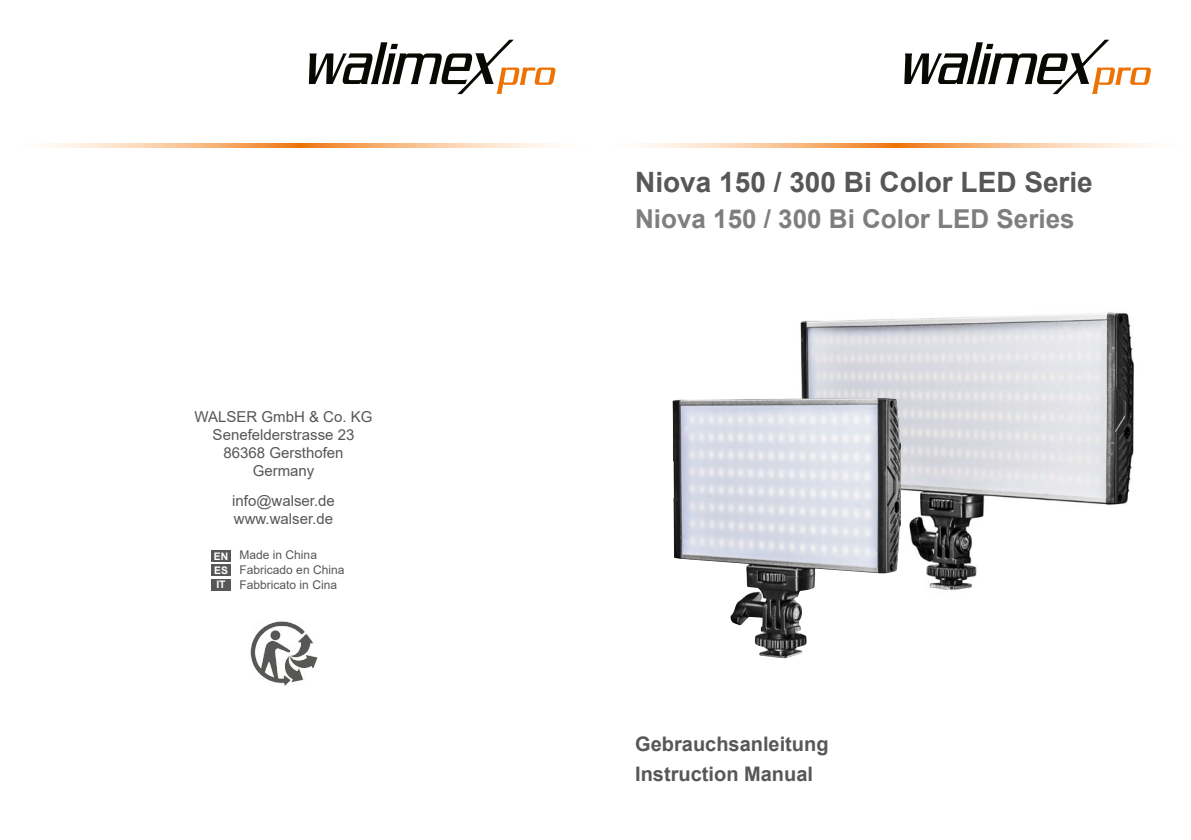
<style>
.page{position:relative;width:1191px;height:840px;background:#fff}
.page>*{position:absolute;margin:0;border:0;box-sizing:border-box;transform-origin:0 0}
.t1{font:700 28px "Arial";color:#575756}
.t2{font:700 26px "Arial";color:#7e7e7d}
.t3{font:700 20px/30px "Arial";color:#575756}
.t4{font:15px/18px "Arial";color:#575756;text-align:center}
.t5{font:12px/15px "Arial";color:#575756}
.s1{font-weight:700;font-size:10.4px;color:#fff}
</style>
<div class="page">
<img style="left:800px;top:312px;width:334px;height:279px">
<img style="left:672px;top:398px;width:177px;height:260px">
<div style="left:211px;top:550px;width:20px;height:11px;background:#575756"></div>
<div style="left:211px;top:564px;width:20px;height:12px;background:#575756"></div>
<div style="left:211px;top:578px;width:20px;height:12px;background:#575756"></div>
<img style="left:250px;top:621px;width:68px;height:65px">
<svg style="left:640px;top:143px;width:512px;height:4px"></svg>
<svg style="left:45px;top:143px;width:511px;height:4px"></svg>
<svg style="left:309px;top:40px;width:247px;height:54px"></svg>
<svg style="left:904px;top:40px;width:247px;height:54px"></svg>
<p class="t4" style="left:195px;top:408px;width:179px">WALSER GmbH &amp; Co. KG<br>Senefelderstrasse 23<br>86368 Gersthofen<br>Germany</p>
<p class="t4" style="left:232px;top:491px;width:104px;text-align:left">info@walser.de www.walser.de</p>
<p class="t5" style="left:214px;top:547px;width:132px"><span class="s1">EN</span> Made in China<br><span class="s1">ES</span> Fabricado en China<br><span class="s1">IT</span> Fabbricato in Cina</p>
<h1 class="t1" style="left:635px;top:162px;width:459px">Niova 150 / 300 Bi Color LED Serie</h1>
<h2 class="t2" style="left:635px;top:200px;width:441px">Niova 150 / 300 Bi Color LED Series</h2>
<h3 class="t3" style="left:635px;top:729px;width:195px">Gebrauchsanleitung<br>Instruction Manual</h3>
</div>
